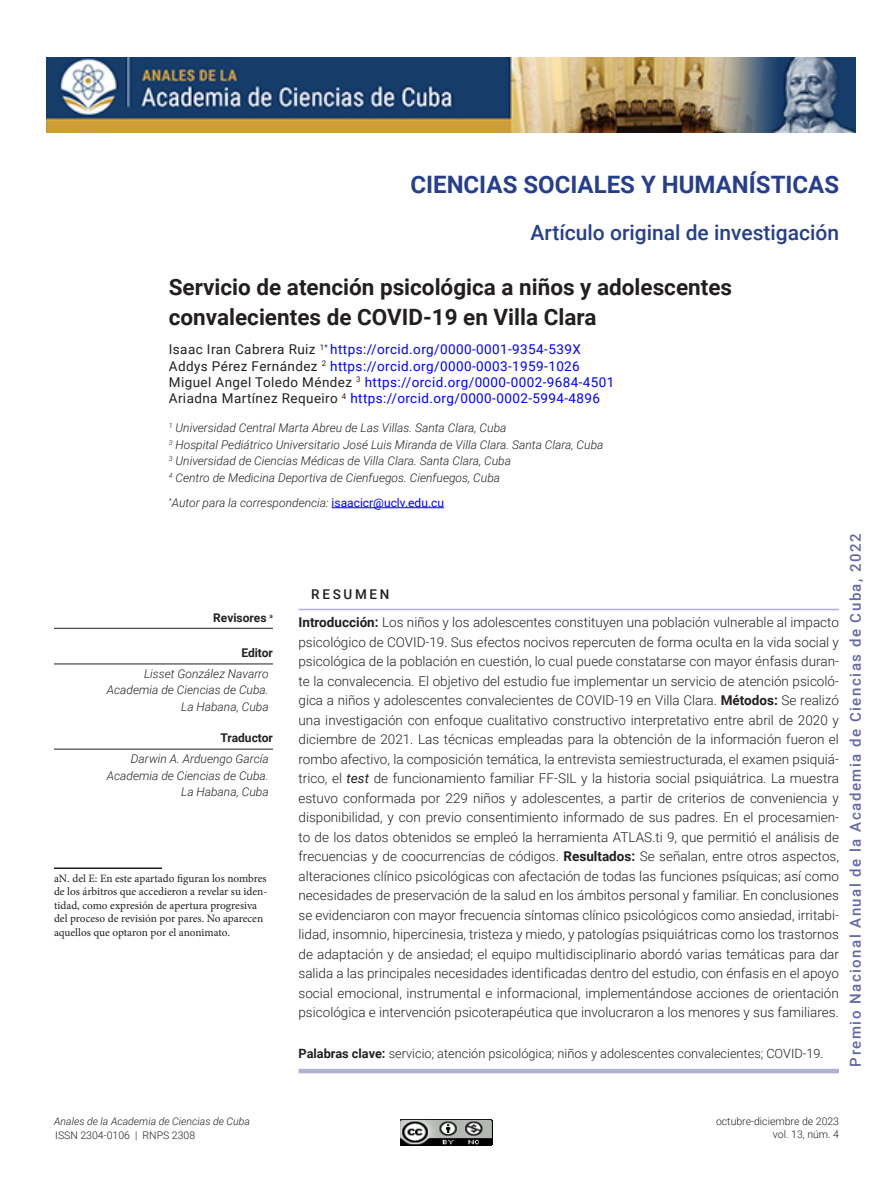
<style>
.page{position:relative;width:893px;height:1191px;background:#fff}
.page>*{position:absolute;margin:0;border:0;box-sizing:border-box;transform-origin:0 0}
.Sección{font:700 24px "Roboto";color:#253f8e}
.Título_del_Artículo{font:700 22.5px/30px "Roboto";color:#231f20}
.Tipo_de_artículo{font:500 21px "Roboto";color:#253f8e}
.t1{font:500 15px "Roboto";letter-spacing:.1em;color:#6168a7}
.Texto_del_Resumen_y{font:300 13.5px/19.5px "Roboto";color:#231f20;text-align:justify}
.Autores{font:13.5px "Roboto";letter-spacing:.03em;color:#00f}
.Palabra_Resumen_y_Ab{font:500 13.5px "Roboto";letter-spacing:.2em;color:#231f20}
.Palabras_clave___Key{font:300 12.75px "Roboto";color:#231f20}
.Autores_Datos{font:italic 300 12px "Roboto";color:#231f20}
.Créditos_realización{font:italic 300 12px "Roboto";color:#231f20}
.Autor_para_la_corres{font:italic 300 12px "Roboto";color:#231f20}
.Créditos_realización-2{font:700 12px "Roboto";color:#231f20}
.Nota_pie{font:11.25px/13.5px "Minion Pro";color:#231f20}
.t2{font:300 10.5px/12.6px "Roboto";color:#231f20;text-align:right}
.t3{font:italic 300 10.5px "Roboto";color:#231f20}
.s1{color:#231f20}
.s2{font-weight:400;font-style:normal;color:#00f}
.s3{font-weight:700}
.s4{font-weight:400;font-style:italic}
</style>
<div class="page">
<img style="left:401px;top:1119px;width:91px;height:26px">
<img style="left:47px;top:57px;width:808px;height:75px">
<hr style="left:332px;top:507px;width:112px;height:1px;background:#00f">
<hr style="left:54px;top:628px;width:219px;height:1px;background:#231f20">
<hr style="left:54px;top:663px;width:219px;height:1px;background:#231f20">
<hr style="left:54px;top:748px;width:219px;height:1px;background:#231f20">
<hr style="left:54px;top:867px;width:108px;height:2px;background:#231f20">
<hr style="left:298px;top:609px;width:541px;height:1px;background:#afb0d2">
<div style="left:298px;top:1068px;width:541px;height:5px;background:#afb0d2"></div>
<p class="Sección" style="left:410px;top:168px;width:430px">CIENCIAS SOCIALES Y HUMANÍSTICAS</p>
<p class="Tipo_de_artículo" style="left:531px;top:218px;width:310px">Artículo original de investigación</p>
<p class="Título_del_Artículo" style="left:169px;top:272px;width:565px">Servicio de atención psicológica a niños y adolescentes convalecientes de COVID-19 en Villa Clara</p>
<p class="Autores" style="left:169px;top:340px;width:413px"><span class="s1">Isaac Iran Cabrera Ruiz</span> <sup>1*</sup> https://orcid.org/0000-0001-9354-539X</p>
<p class="Autores" style="left:169px;top:356px;width:413px"><span class="s1">Addys Pérez Fernández</span> <sup>2</sup> https://orcid.org/0000-0003-1959-1026</p>
<p class="Autores" style="left:169px;top:372px;width:447px"><span class="s1">Miguel Angel Toledo Méndez</span> <sup>3</sup> https://orcid.org/0000-0002-9684-4501</p>
<p class="Autores" style="left:169px;top:389px;width:433px"><span class="s1">Ariadna Martínez Requeiro</span> <sup>4</sup> https://orcid.org/0000-0002-5994-4896</p>
<p class="Autores_Datos" style="left:169px;top:420px;width:339px"><sup>1</sup> Universidad Central Marta Abreu de Las Villas. Santa Clara, Cuba</p>
<p class="Autores_Datos" style="left:169px;top:436px;width:436px"><sup>3</sup> Hospital Pediátrico Universitario José Luis Miranda de Villa Clara. Santa Clara, Cuba</p>
<p class="Autores_Datos" style="left:169px;top:453px;width:344px"><sup>3</sup> Universidad de Ciencias Médicas de Villa Clara. Santa Clara, Cuba</p>
<p class="Autores_Datos" style="left:169px;top:469px;width:333px"><sup>4</sup> Centro de Medicina Deportiva de Cienfuegos. Cienfuegos, Cuba</p>
<p class="Autor_para_la_corres" style="left:169px;top:494px;width:277px"><sup>*</sup>Autor para la correspondencia: <span class="s2">isaacicr@uclv.edu.cu</span></p>
<p class="Créditos_realización-2" style="left:213px;top:609px;width:61px">Revisores <sup>a</sup></p>
<p class="Créditos_realización-2" style="left:241px;top:644px;width:33px">Editor</p>
<p class="Créditos_realización" style="left:144px;top:665px;width:126px">Lisset González Navarro</p>
<p class="Créditos_realización" style="left:107px;top:682px;width:163px">Academia de Ciencias de Cuba.</p>
<p class="Créditos_realización" style="left:181px;top:698px;width:89px">La Habana, Cuba</p>
<p class="Créditos_realización-2" style="left:221px;top:729px;width:54px">Traductor</p>
<p class="Créditos_realización" style="left:131px;top:750px;width:139px">Darwin A. Arduengo García</p>
<p class="Créditos_realización" style="left:107px;top:767px;width:163px">Academia de Ciencias de Cuba.</p>
<p class="Créditos_realización" style="left:181px;top:783px;width:89px">La Habana, Cuba</p>
<p class="Nota_pie" style="left:54px;top:871px;width:215px">aN. del E: En este apartado figuran los nombres de los árbitros que accedieron a revelar su iden&shy;tidad, como expresión de apertura progresiva del proceso de revisión por pares. No aparecen aquellos que optaron por el anonimato.</p>
<p class="Palabra_Resumen_y_Ab" style="left:311px;top:585px;width:80px">RESUMEN</p>
<p class="Texto_del_Resumen_y" style="left:298px;top:612px;width:542px"><span class="s3">Introducción:</span> Los niños y los adolescentes constituyen una población vulnerable al impacto psicológico de COVID-19. Sus efectos nocivos repercuten de forma oculta en la vida social y psicológica de la población en cuestión, lo cual puede constatarse con mayor énfasis duran&shy;te la convalecencia. El objetivo del estudio fue implementar un servicio de atención psicoló&shy;gica a niños y adolescentes convalecientes de COVID-19 en Villa Clara. <span class="s3">Métodos:</span> Se realizó una investigación con enfoque cualitativo constructivo interpretativo entre abril de 2020 y diciembre de 2021. Las técnicas empleadas para la obtención de la información fueron el rombo afectivo, la composición temática, la entrevista semiestructurada, el examen psiquiá&shy;trico, el <span class="s4">test</span> de funcionamiento familiar FF-SIL y la historia social psiquiátrica. La muestra estuvo conformada por 229 niños y adolescentes, a partir de criterios de conveniencia y disponibilidad, y con previo consentimiento informado de sus padres. En el procesamien&shy;to de los datos obtenidos se empleó la herramienta ATLAS.ti 9, que permitió el análisis de frecuencias y de coocurrencias de códigos. <span class="s3">Resultados:</span> Se señalan, entre otros aspectos, alteraciones clínico psicológicas con afectación de todas las funciones psíquicas; así como necesidades de preservación de la salud en los ámbitos personal y familiar. En conclusiones se evidenciaron con mayor frecuencia síntomas clínico psicológicos como ansiedad, irritabi&shy;lidad, insomnio, hipercinesia, tristeza y miedo, y patologías psiquiátricas como los trastornos de adaptación y de ansiedad; el equipo multidisciplinario abordó varias temáticas para dar salida a las principales necesidades identificadas dentro del estudio, con énfasis en el apoyo social emocional, instrumental e informacional, implementándose acciones de orientación psicológica e intervención psicoterapéutica que involucraron a los menores y sus familiares.</p>
<p class="Palabras_clave___Key" style="left:298px;top:1044px;width:527px"><span class="s3">Palabras clave:</span> servicio; atención psicológica; niños y adolescentes convalecientes; COVID-19.</p>
<p class="t1" style="left:845px;top:1066px;width:535px;rotate:-90deg">Premio Nacional Anual de la Academia de Ciencias de Cuba, 2022</p>
<p class="t3" style="left:54px;top:1114px;width:197px">Anales de la Academia de Ciencias de Cuba</p>
<p class="t2" style="left:55px;top:1129px;width:141px">ISSN 2304-0106 | RNPS 2308</p>
<p class="t2" style="left:716px;top:1114px;width:125px">octubre-diciembre de 2023 vol. 13, núm. 4</p>
</div>
